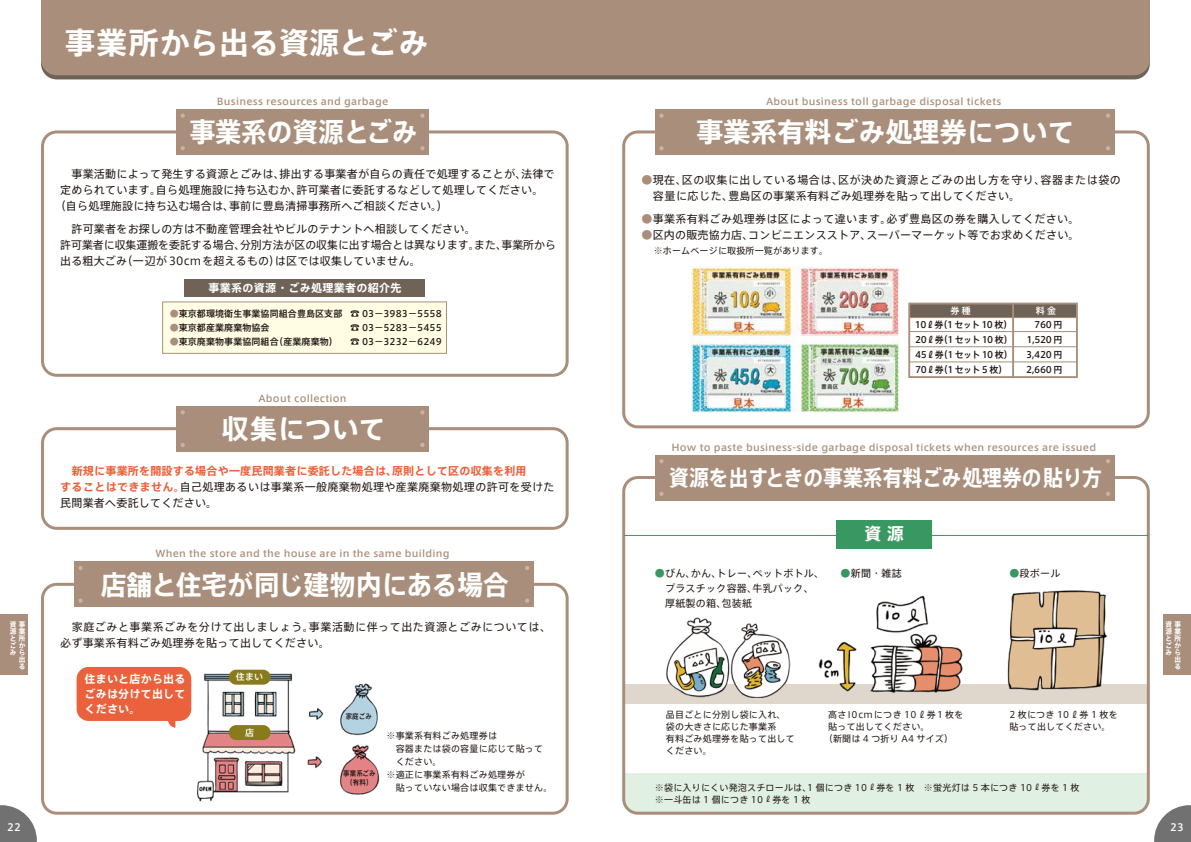
<style>
.page{position:relative;width:1191px;height:842px;background:#fff}
.page>*{position:absolute;margin:0;border:0;box-sizing:border-box;transform-origin:0 0}
.t1{font:700 30px "Axis Std";color:#fff}
.t2{font:700 27px "Axis Std";color:#fff;scale:.95 1}
.t3{font:700 27px "Axis Std";color:#fff}
.t4{font:700 22px "Axis Std";color:#fff;scale:.9 1}
.t5{font:700 17px "Axis Std";color:#fff}
.t6{font:11px/16px "Axis Std";letter-spacing:.02em;color:#221815}
.t7{font:11px/16px "Axis Std";letter-spacing:.05em;color:#221815}
.t8{font:700 11px/16px "Axis Std";letter-spacing:.02em;color:#eb613b}
.t9{font:700 11px/15px "Axis Std";letter-spacing:.02em;color:#fff;text-align:justify}
.t10{font:10px/15px "Axis Std";letter-spacing:.025em;color:#221815}
.t11{font:500 10px "Axis Std";color:#fff}
.t12{font:500 9.5px "Axis Std";letter-spacing:.025em;color:#a98f7b;scale:1.05 1}
.t13{font:9px/12px "Axis Std";letter-spacing:.025em;color:#221815}
.t14{font:500 9px/15px "Axis Std";letter-spacing:.01em;color:#221815;text-align:justify}
.t15{font:9px "Axis Std";letter-spacing:.075em;color:#221815}
.t16{font:500 9px "Axis Std";color:#fff}
.t17{font:500 7.2px/8.4px "Axis Std";letter-spacing:.025em;color:#221815;text-align:center;scale:.9 1}
.t18{font:700 7px/7px "Axis Std";letter-spacing:.355em;color:#fff;text-align:right;scale:.95 1}
.s1{color:#a98f7b}
.s2{font-weight:400;color:#221815}
.s3{color:#399861}
.s4{font-size:8px}
</style>
<div class="page">
<div style="left:623px;top:684px;width:525px;height:20px;background:#dfd7cb"></div>
<div style="left:623px;top:773px;width:525px;height:40px;background:#e0f0e2"></div>
<svg style="left:0;top:805px;width:37px;height:37px"></svg>
<svg style="left:1154px;top:805px;width:37px;height:37px"></svg>
<svg style="left:46px;top:75px;width:1099px;height:4px;background:#726559"></svg>
<div style="left:41px;top:0;width:1108px;height:75px;background:#a98f7b"></div>
<div style="left:184px;top:280px;width:241px;height:17px;background:#6f6357"></div>
<svg style="left:162px;top:301px;width:285px;height:53px;background:#fbf7df"></svg>
<div style="left:41px;top:130px;width:527px;height:247px;border:3px solid #a98f7b;border-radius:14px"></div>
<div style="left:622px;top:130px;width:527px;height:298px;border:3px solid #a98f7b;border-radius:14px"></div>
<div style="left:176px;top:109px;width:253px;height:46px;background:#a98f7b"></div>
<svg style="left:181px;top:114px;width:4px;height:4px"></svg>
<svg style="left:181px;top:146px;width:4px;height:4px"></svg>
<svg style="left:420px;top:114px;width:4px;height:4px"></svg>
<svg style="left:420px;top:146px;width:4px;height:4px"></svg>
<div style="left:41px;top:427px;width:527px;height:103px;border:3px solid #a98f7b;border-radius:14px"></div>
<div style="left:176px;top:406px;width:253px;height:45px;background:#a98f7b"></div>
<svg style="left:181px;top:410px;width:4px;height:4px"></svg>
<svg style="left:181px;top:443px;width:4px;height:4px"></svg>
<svg style="left:420px;top:410px;width:4px;height:4px"></svg>
<svg style="left:420px;top:443px;width:4px;height:4px"></svg>
<div style="left:41px;top:583px;width:527px;height:232px;border:3px solid #a98f7b;border-radius:14px"></div>
<div style="left:74px;top:562px;width:459px;height:45px;background:#a98f7b"></div>
<svg style="left:78px;top:566px;width:5px;height:4px"></svg>
<svg style="left:78px;top:598px;width:5px;height:5px"></svg>
<svg style="left:525px;top:566px;width:4px;height:4px"></svg>
<svg style="left:525px;top:598px;width:4px;height:5px"></svg>
<div style="left:655px;top:109px;width:459px;height:46px;background:#a98f7b"></div>
<svg style="left:659px;top:114px;width:4px;height:4px"></svg>
<svg style="left:659px;top:146px;width:4px;height:4px"></svg>
<svg style="left:1106px;top:114px;width:4px;height:4px"></svg>
<svg style="left:1106px;top:146px;width:4px;height:4px"></svg>
<div style="left:77px;top:667px;width:114px;height:54px;background:#eb613b;border-radius:12px"></div>
<svg style="left:168px;top:721px;width:7px;height:7px"></svg>
<div style="left:909px;top:303px;width:168px;height:15px;background:#6f6357"></div>
<hr style="left:909px;top:346px;width:168px;height:1px;background:#a98f7b">
<hr style="left:909px;top:361px;width:168px;height:1px;background:#a98f7b">
<hr style="left:909px;top:331px;width:168px;height:1px;background:#a98f7b">
<hr style="left:909px;top:317px;width:168px;height:1px;background:#a98f7b">
<div style="left:908px;top:303px;width:169px;height:75px;border:2px solid #a98f7b"></div>
<hr style="left:1012px;top:304px;width:2px;height:73px;background:#a98f7b">
<div style="left:622px;top:476px;width:527px;height:339px;border:3px solid #a98f7b;border-radius:14px"></div>
<div style="left:655px;top:455px;width:459px;height:45px;background:#a98f7b"></div>
<svg style="left:659px;top:459px;width:4px;height:4px"></svg>
<svg style="left:659px;top:492px;width:4px;height:4px"></svg>
<svg style="left:1106px;top:459px;width:4px;height:4px"></svg>
<svg style="left:1106px;top:492px;width:4px;height:4px"></svg>
<img style="left:666px;top:617px;width:124px;height:81px">
<img style="left:818px;top:595px;width:145px;height:98px">
<img style="left:1007px;top:590px;width:100px;height:101px">
<img style="left:185px;top:668px;width:209px;height:147px">
<div style="left:229px;top:670px;width:42px;height:15px;background:#897a1b;border-radius:7px"></div>
<div style="left:229px;top:725px;width:42px;height:15px;background:#897a1b;border-radius:7px"></div>
<div style="left:836px;top:519px;width:96px;height:29px;background:#399861"></div>
<hr style="left:624px;top:535px;width:233px;height:1px;background:#399861">
<hr style="left:915px;top:535px;width:233px;height:1px;background:#399861">
<div style="left:0;top:614px;width:28px;height:61px;background:#a98f7b"></div>
<div style="left:1162px;top:614px;width:29px;height:61px;background:#a98f7b"></div>
<img style="left:692px;top:267px;width:207px;height:146px">
<h1 class="t1" style="left:65px;top:20px;width:364px">事業所から出る資源とごみ</h1>
<p class="t12" style="left:217px;top:94px;width:165px">Business resources and garbage</p>
<h2 class="t2" style="left:190px;top:112px;width:241px">事業系の資源とごみ</h2>
<p class="t6" style="left:60px;top:165px;width:496px">　事業活動によって発生する資源とごみは、排出する事業者が自らの責任で処理することが、法律で</p>
<p class="t6" style="left:60px;top:181px;width:484px">定められています。自ら処理施設に持ち込むか、許可業者に委託するなどして処理してください。</p>
<p class="t6" style="left:55px;top:197px;width:395px">（自ら処理施設に持ち込む場合は、事前に豊島清掃事務所へご相談ください。）</p>
<p class="t6" style="left:60px;top:220px;width:497px">　許可業者をお探しの方は不動産管理会社やビルのテナントへ相談してください。<br>許可業者に収集運搬を委託する場合、分別方法が区の収集に出す場合とは異なります。また、事業所から出る粗大ごみ（一辺が３0cmを超えるもの）は区では収集していません。</p>
<p class="t9" style="left:209px;top:280px;width:194px">事業系の資源・ごみ処理業者の紹介先</p>
<p class="t14" style="left:170px;top:305px;width:174px"><span class="s1">●</span>東京都環境衛生事業協同組合豊島区支部</p>
<p class="t14" style="left:170px;top:319px;width:101px"><span class="s1">●</span>東京都産業廃棄物協会</p>
<p class="t14" style="left:170px;top:333px;width:170px"><span class="s1">●</span>東京廃棄物事業協同組合（産業廃棄物）</p>
<p class="t14" style="left:350px;top:306px;width:93px;line-height:14px">☎ 03－3983－5558 ☎ 03－5283－5455 ☎ 03－3232－6249</p>
<p class="t12" style="left:258px;top:391px;width:86px">About collection</p>
<h2 class="t3" style="left:222px;top:408px;width:166px">収集について</h2>
<p class="t8" style="left:60px;top:462px;width:496px;text-indent:11px">新規に事業所を開設する場合や一度民間業者に委託した場合は、原則として区の収集を利用<br>することはできません。<span class="s2">自己処理あるいは事業系一般廃棄物処理や産業廃棄物処理の許可を受けた民間業者へ委託してください。</span></p>
<p class="t12" style="left:155px;top:547px;width:282px">When the store and the house are in the same building</p>
<p class="t12" style="left:766px;top:94px;width:226px">About business toll garbage disposal tickets</p>
<h2 class="t3" style="left:696px;top:112px;width:379px">事業系有料ごみ処理券について</h2>
<p class="t7" style="left:641px;top:171px;width:481px"><span class="s1">●</span>現在、区の収集に出している場合は、区が決めた資源とごみの出し方を守り、容器または袋の　容量に応じた、豊島区の事業系有料ごみ処理券を貼って出してください。</p>
<p class="t6" style="left:641px;top:210px;width:439px"><span class="s1">●</span>事業系有料ごみ処理券は区によって違います。必ず豊島区の券を購入してください。</p>
<p class="t6" style="left:641px;top:226px;width:440px"><span class="s1">●</span>区内の販売協力店、コンビニエンスストア、スーパーマーケット等でお求めください。</p>
<p class="t13" style="left:653px;top:244px;width:176px">※ホームベージに取扱所一覧があります。</p>
<p class="t16" style="left:950px;top:304px;width:22px">券 種</p>
<p class="t16" style="left:1035px;top:304px;width:22px">料 金</p>
<p class="t14" style="left:915px;top:316px;width:99px">10ℓ券（1 セット 10 枚）20ℓ券（1 セット 10 枚）45ℓ券（1 セット 10 枚）70ℓ券（1 セット 5 枚）</p>
<p class="t14" style="left:1026px;top:317px;width:38px;text-indent:8px">760 円1,520 円3,420 円2,660 円</p>
<p class="t12" style="left:671px;top:440px;width:406px">How to paste business-side garbage disposal tickets when resources are issued</p>
<h3 class="t4" style="left:669px;top:461px;width:482px">資源を出すときの事業系有料ごみ処理券の貼り方</h3>
<h3 class="t5" style="left:864px;top:521px;width:41px">資 源</h3>
<p class="t10" style="left:655px;top:565px;width:171px"><span class="s3">●</span>びん、かん、トレー、ペットボトル、　プラスチック容器、牛乳パック、　厚紙製の箱、包装紙</p>
<p class="t10" style="left:840px;top:565px;width:63px"><span class="s3">●</span>新聞・雑誌</p>
<p class="t10" style="left:1009px;top:565px;width:52px"><span class="s3">●</span>段ボール</p>
<h2 class="t2" style="left:101px;top:564px;width:431px">店舗と住宅が同じ建物内にある場合</h2>
<p class="t7" style="left:60px;top:618px;width:492px">　家庭ごみと事業系ごみを分けて出しましょう。事業活動に伴って出た資源とごみについては、必ず事業系有料ごみ処理券を貼って出してください。</p>
<p class="t18" style="left:10px;top:620px;width:18px">資事源業と所ごかみら出<br>る</p>
<p class="t18" style="left:1165px;top:620px;width:18px">資事源業と所ごかみら出<br>る</p>
<p class="t9" style="left:85px;top:671px;width:102px">住まいと店から出るごみは分けて出してください。</p>
<p class="t16" style="left:236px;top:670px;width:29px">住まい</p>
<p class="t16" style="left:245px;top:725px;width:10px">店</p>
<p class="t17" style="left:346px;top:711px;width:31px">家庭ごみ</p>
<p class="t17" style="left:343px;top:769px;width:38px">事業系ごみ（有料）</p>
<p class="t13" style="left:386px;top:728px;width:167px;line-height:13px">※事業系有料ごみ処理券は<br>　容器または袋の容量に応じて貼って　ください。<br>※適正に事業系有料ごみ処理券が<br>　貼っていない場合は収集できません。</p>
<p class="t13" style="left:666px;top:708px;width:130px">品目ごとに分別し袋に入れ、袋の大きさに応じた事業系<br>有料ごみ処理券を貼って出してください。</p>
<p class="t15" style="left:828px;top:707px;width:137px">高さI0cmにつき 10ℓ券1 枚を</p>
<p class="t13" style="left:828px;top:720px;width:103px">貼って出してください。</p>
<p class="t13" style="left:823px;top:732px;width:131px">（新聞は 4 つ折り A4 サイズ）</p>
<p class="t13" style="left:1009px;top:708px;width:110px">2 枚につき 10ℓ券 1 枚を貼って出してください。</p>
<p class="t13" style="left:655px;top:781px;width:426px">※袋に入りにくい発泡スチロールは、1 個につき 10<span class="s4">ℓ</span>券を 1 枚　※蛍光灯は 5 本につき 10<span class="s4">ℓ</span>券を 1 枚※一斗缶は 1 個につき 10<span class="s4">ℓ</span>券を 1 枚</p>
<p class="t11" style="left:7px;top:819px;width:15px">22</p>
<p class="t11" style="left:1170px;top:819px;width:15px">23</p>
</div>
